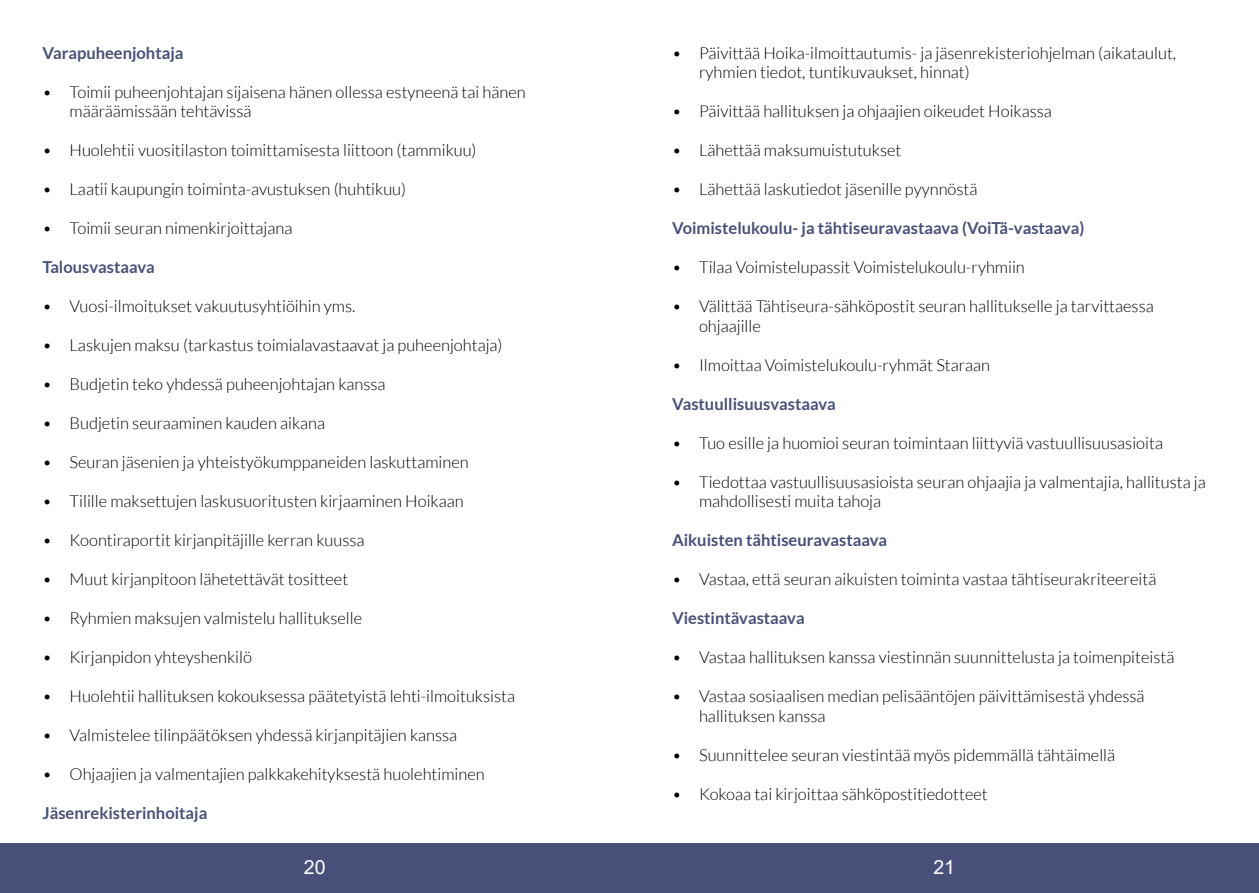
<style>
.page{position:relative;width:1259px;height:893px;background:#fff}
.page>*{position:absolute;margin:0;border:0;box-sizing:border-box;transform-origin:0 0}
.t1{font:19.5px "Arial";color:#fff}
.t2{font:300 16.5px/19.5px "Lato";color:#000}
.t3{font:700 16.5px "Lato";color:#48507a}
</style>
<div class="page">
<div style="left:0;top:843px;width:1259px;height:50px;background:#48507a"></div>
<p class="t3" style="left:43px;top:45px;width:142px">Varapuheenjohtaja</p>
<p class="t2" style="left:70px;top:83px;width:458px;text-indent:-27px">• Toimii puheenjohtajan sijaisena hänen ollessa estyneenä tai hänen määräämissään tehtävissä</p>
<p class="t2" style="left:43px;top:141px;width:435px">• Huolehtii vuositilaston toimittamisesta liittoon (tammikuu)</p>
<p class="t2" style="left:43px;top:180px;width:365px">• Laatii kaupungin toiminta-avustuksen (huhtikuu)</p>
<p class="t2" style="left:43px;top:219px;width:251px">• Toimii seuran nimenkirjoittajana</p>
<p class="t3" style="left:43px;top:260px;width:114px">Talousvastaava</p>
<p class="t2" style="left:43px;top:297px;width:314px">• Vuosi-ilmoitukset vakuutusyhtiöihin yms.</p>
<p class="t2" style="left:43px;top:336px;width:461px">• Laskujen maksu (tarkastus toimialavastaavat ja puheenjohtaja)</p>
<p class="t2" style="left:43px;top:375px;width:345px">• Budjetin teko yhdessä puheenjohtajan kanssa</p>
<p class="t2" style="left:43px;top:414px;width:284px">• Budjetin seuraaminen kauden aikana</p>
<p class="t2" style="left:43px;top:453px;width:428px">• Seuran jäsenien ja yhteistyökumppaneiden laskuttaminen</p>
<p class="t2" style="left:43px;top:492px;width:423px">• Tilille maksettujen laskusuoritusten kirjaaminen Hoikaan</p>
<p class="t2" style="left:43px;top:531px;width:323px">• Koontiraportit kirjanpitäjille kerran kuussa</p>
<p class="t2" style="left:43px;top:570px;width:307px">• Muut kirjanpitoon lähetettävät tositteet</p>
<p class="t2" style="left:43px;top:609px;width:321px">• Ryhmien maksujen valmistelu hallitukselle</p>
<p class="t2" style="left:43px;top:648px;width:211px">• Kirjanpidon yhteyshenkilö</p>
<p class="t2" style="left:43px;top:687px;width:474px">• Huolehtii hallituksen kokouksessa päätetyistä lehti-ilmoituksista</p>
<p class="t2" style="left:43px;top:726px;width:416px">• Valmistelee tilinpäätöksen yhdessä kirjanpitäjien kanssa</p>
<p class="t2" style="left:43px;top:765px;width:444px">• Ohjaajien ja valmentajien palkkakehityksestä huolehtiminen</p>
<p class="t3" style="left:43px;top:806px;width:166px">Jäsenrekisterinhoitaja</p>
<p class="t2" style="left:699px;top:44px;width:478px;text-indent:-27px">• Päivittää Hoika-ilmoittautumis- ja jäsenrekisteriohjelman (aikataulut, ryhmien tiedot, tuntikuvaukset, hinnat)</p>
<p class="t2" style="left:672px;top:102px;width:381px">• Päivittää hallituksen ja ohjaajien oikeudet Hoikassa</p>
<p class="t2" style="left:672px;top:141px;width:231px">• Lähettää maksumuistutukset</p>
<p class="t2" style="left:672px;top:180px;width:307px">• Lähettää laskutiedot jäsenille pyynnöstä</p>
<p class="t3" style="left:672px;top:221px;width:414px">Voimistelukoulu- ja tähtiseuravastaava (VoiTä-vastaava)</p>
<p class="t2" style="left:672px;top:258px;width:354px">• Tilaa Voimistelupassit Voimistelukoulu-ryhmiin</p>
<p class="t2" style="left:699px;top:297px;width:456px;text-indent:-27px">• Välittää Tähtiseura-sähköpostit seuran hallitukselle ja tarvittaessa ohjaajille</p>
<p class="t2" style="left:672px;top:356px;width:319px">• Ilmoittaa Voimistelukoulu-ryhmät Staraan</p>
<p class="t3" style="left:672px;top:396px;width:165px">Vastuullisuusvastaava</p>
<p class="t2" style="left:672px;top:434px;width:492px">• Tuo esille ja huomioi seuran toimintaan liittyviä vastuullisuusasioita</p>
<p class="t2" style="left:699px;top:473px;width:508px;text-indent:-27px">• Tiedottaa vastuullisuusasioista seuran ohjaajia ja valmentajia, hallitusta ja mahdollisesti muita tahoja</p>
<p class="t3" style="left:672px;top:533px;width:217px">Aikuisten tähtiseuravastaava</p>
<p class="t2" style="left:672px;top:570px;width:486px">• Vastaa, että seuran aikuisten toiminta vastaa tähtiseurakriteereitä</p>
<p class="t3" style="left:672px;top:611px;width:134px">Viestintävastaava</p>
<p class="t2" style="left:672px;top:648px;width:504px">• Vastaa hallituksen kanssa viestinnän suunnittelusta ja toimenpiteistä</p>
<p class="t2" style="left:699px;top:687px;width:447px;text-indent:-27px">• Vastaa sosiaalisen median pelisääntöjen päivittämisestä yhdessä hallituksen kanssa</p>
<p class="t2" style="left:672px;top:746px;width:445px">• Suunnittelee seuran viestintää myös pidemmällä tähtäimellä</p>
<p class="t2" style="left:672px;top:785px;width:317px">• Kokoaa tai kirjoittaa sähköpostitiedotteet</p>
<p class="t1" style="left:304px;top:860px;width:23px">20</p>
<p class="t1" style="left:933px;top:860px;width:23px">21</p>
</div>
